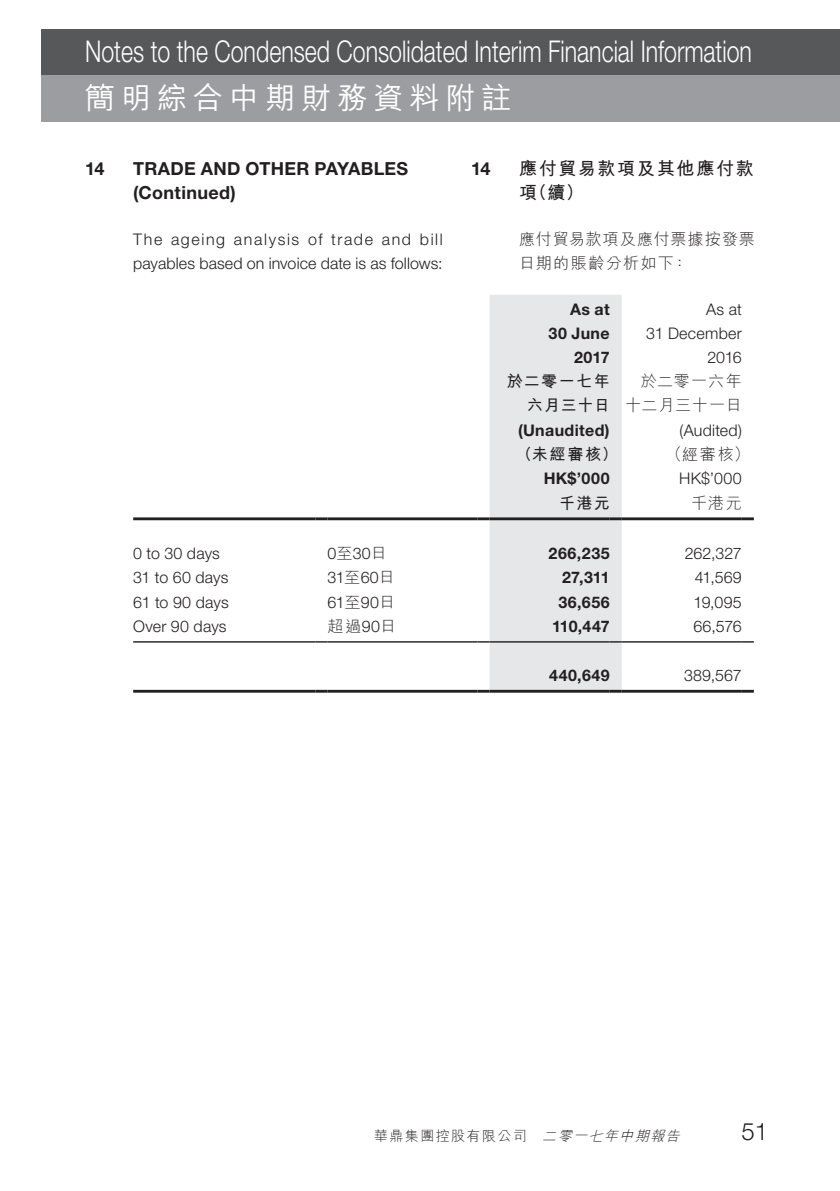
<style>
.page{position:relative;width:840px;height:1191px;background:#fff}
.page>*{position:absolute;margin:0;border:0;box-sizing:border-box;transform-origin:0 0}
.t1{font:300 30px "Helvetica Neue LT Std";color:#fff;scale:.77 1}
.t2{font:500 30px "M Hei HK";letter-spacing:.2em;color:#fff}
.t3{font:300 24px "Helvetica Neue LT Std";color:#231f20}
._03_H1{font:700 18px/24px "Helvetica Neue LT Std";letter-spacing:.015em;color:#231f20}
._03_H1-2{font:700 18px/24px "M Hei HK";letter-spacing:.09em;color:#231f20}
._12___P2{font:300 16px/24px "Helvetica Neue LT Std";letter-spacing:.01em;color:#231f20}
._02_Note_Text{font:300 16px/24px "Helvetica Neue LT Std";letter-spacing:.015em;color:#231f20;text-align:right}
._02_Note_Text-2{font:700 16px/24px "Helvetica Neue LT Std";letter-spacing:.025em;color:#231f20;text-align:right}
._29_Table_Stub__Note{font:300 16px "Helvetica Neue LT Std";letter-spacing:.01em;color:#231f20}
._12___P2-2{font:300 16px/24px "M Hei HK";letter-spacing:.07em;color:#231f20}
._02_Note_Text-3{font:300 16px/24px "M Hei HK";letter-spacing:.065em;color:#231f20;text-align:right}
._02_Note_Text-4{font:700 16px/24px "M Hei HK";letter-spacing:.085em;color:#231f20;text-align:right}
._29_Table_Stub__Note-2{font:300 16px "M Hei HK";color:#231f20}
.t4{font:300 14px "M Hei HK";letter-spacing:.1em;color:#231f20}
.s1{font-family:"M Hei HK"}
.s2{font-family:"Helvetica Neue LT Std"}
.s3{font-style:italic}
</style>
<div class="page">
<div style="left:42px;top:29px;width:797px;height:47px;background:#57585a"></div>
<div style="left:42px;top:75px;width:797px;height:47px;background:#9b9da0"></div>
<svg style="left:489px;top:295px;width:132px;height:395px;background:#e6e7e9"></svg>
<hr style="left:133px;top:517px;width:182px;height:3px;background:#231f20">
<svg style="left:315px;top:517px;width:12px;height:3px"></svg>
<hr style="left:327px;top:517px;width:150px;height:3px;background:#231f20">
<svg style="left:477px;top:517px;width:12px;height:3px"></svg>
<hr style="left:489px;top:517px;width:120px;height:3px;background:#231f20">
<svg style="left:609px;top:517px;width:12px;height:3px"></svg>
<hr style="left:621px;top:517px;width:120px;height:3px;background:#231f20">
<svg style="left:741px;top:517px;width:12px;height:3px"></svg>
<hr style="left:133px;top:690px;width:182px;height:2px;background:#231f20">
<svg style="left:315px;top:690px;width:12px;height:2px"></svg>
<hr style="left:327px;top:690px;width:150px;height:2px;background:#231f20">
<svg style="left:477px;top:690px;width:12px;height:2px"></svg>
<hr style="left:489px;top:690px;width:120px;height:2px;background:#231f20">
<svg style="left:609px;top:690px;width:12px;height:2px"></svg>
<hr style="left:621px;top:690px;width:120px;height:2px;background:#231f20">
<svg style="left:741px;top:690px;width:12px;height:2px"></svg>
<hr style="left:133px;top:641px;width:182px;height:1px;background:#231f20">
<svg style="left:315px;top:641px;width:12px;height:1px"></svg>
<hr style="left:327px;top:641px;width:150px;height:1px;background:#231f20">
<svg style="left:477px;top:641px;width:12px;height:1px"></svg>
<hr style="left:489px;top:641px;width:120px;height:1px;background:#231f20">
<svg style="left:609px;top:641px;width:12px;height:1px"></svg>
<hr style="left:621px;top:641px;width:120px;height:1px;background:#231f20">
<svg style="left:741px;top:641px;width:12px;height:1px"></svg>
<h1 class="t1" style="left:85px;top:33px;width:867px">Notes to the Condensed Consolidated Interim Financial Information</h1>
<h1 class="t2" style="left:85px;top:76px;width:427px">簡明綜合中期財務資料附註</h1>
<p class="_03_H1" style="left:85px;top:156px;width:21px">14</p>
<p class="_03_H1" style="left:133px;top:156px;width:276px">TRADE AND OTHER PAYABLES (Continued)</p>
<p class="_12___P2" style="left:133px;top:227px;width:311px">The ageing analysis of trade and bill payables based on invoice date is as follows:</p>
<p class="_03_H1" style="left:471px;top:156px;width:21px">14</p>
<p class="_03_H1-2" style="left:519px;top:155px;width:236px">應付貿易款項及其他應付款項（續）</p>
<p class="_12___P2-2" style="left:519px;top:227px;width:237px">應付貿易款項及應付票據按發票日期的賬齡分析如下：</p>
<p class="_02_Note_Text-2" style="left:548px;top:297px;width:63px">As at<br>30 June<br>2017</p>
<p class="_02_Note_Text" style="left:646px;top:297px;width:97px">As at<br>31 December<br>2016</p>
<p class="_02_Note_Text-4" style="left:506px;top:368px;width:104px">於二零一七年六月三十日</p>
<p class="_02_Note_Text-3" style="left:625px;top:369px;width:118px">於二零一六年十二月三十一日</p>
<p class="_02_Note_Text-2" style="left:517px;top:418px;width:93px">(Unaudited)</p>
<p class="_02_Note_Text" style="left:679px;top:418px;width:64px">(Audited)</p>
<p class="_02_Note_Text-4" style="left:515px;top:441px;width:103px">（未經審核）</p>
<p class="_02_Note_Text-3" style="left:665px;top:441px;width:85px">（經審核）</p>
<p class="_02_Note_Text-2" style="left:543px;top:466px;width:67px">HK$’000</p>
<p class="_02_Note_Text" style="left:678px;top:466px;width:64px">HK$’000</p>
<p class="_02_Note_Text-4" style="left:558px;top:490px;width:52px">千港元</p>
<p class="_02_Note_Text-3" style="left:690px;top:490px;width:52px">千港元</p>
<p class="_29_Table_Stub__Note" style="left:133px;top:543px;width:88px">0 to 30 days</p>
<p class="_29_Table_Stub__Note" style="left:327px;top:543px;width:61px">0<span class="s1">至</span>30<span class="s1">日</span></p>
<p class="_02_Note_Text-2" style="left:548px;top:541px;width:63px">266,235</p>
<p class="_02_Note_Text" style="left:684px;top:541px;width:59px">262,327</p>
<p class="_29_Table_Stub__Note" style="left:133px;top:568px;width:97px">31 to 60 days</p>
<p class="_29_Table_Stub__Note" style="left:327px;top:568px;width:69px">31<span class="s1">至</span>60<span class="s1">日</span></p>
<p class="_02_Note_Text-2" style="left:561px;top:565px;width:49px">27,311</p>
<p class="_02_Note_Text" style="left:694px;top:565px;width:49px">41,569</p>
<p class="_29_Table_Stub__Note" style="left:133px;top:592px;width:97px">61 to 90 days</p>
<p class="_29_Table_Stub__Note" style="left:327px;top:592px;width:69px">61<span class="s1">至</span>90<span class="s1">日</span></p>
<p class="_02_Note_Text-2" style="left:558px;top:589px;width:53px">36,656</p>
<p class="_02_Note_Text" style="left:693px;top:589px;width:50px">19,095</p>
<p class="_29_Table_Stub__Note" style="left:133px;top:616px;width:95px">Over 90 days</p>
<p class="_29_Table_Stub__Note-2" style="left:327px;top:615px;width:70px">超過<span class="s2">90</span>日</p>
<p class="_02_Note_Text-2" style="left:551px;top:614px;width:59px">110,447</p>
<p class="_02_Note_Text" style="left:693px;top:614px;width:50px">66,576</p>
<p class="_02_Note_Text-2" style="left:549px;top:663px;width:62px">440,649</p>
<p class="_02_Note_Text" style="left:683px;top:663px;width:59px">389,567</p>
<p class="t4" style="left:374px;top:1126px;width:312px">華鼎集團控股有限公司 <span class="s3">二零一七年中期報告</span></p>
<h2 class="t3" style="left:741px;top:1116px;width:28px">51</h2>
</div>
